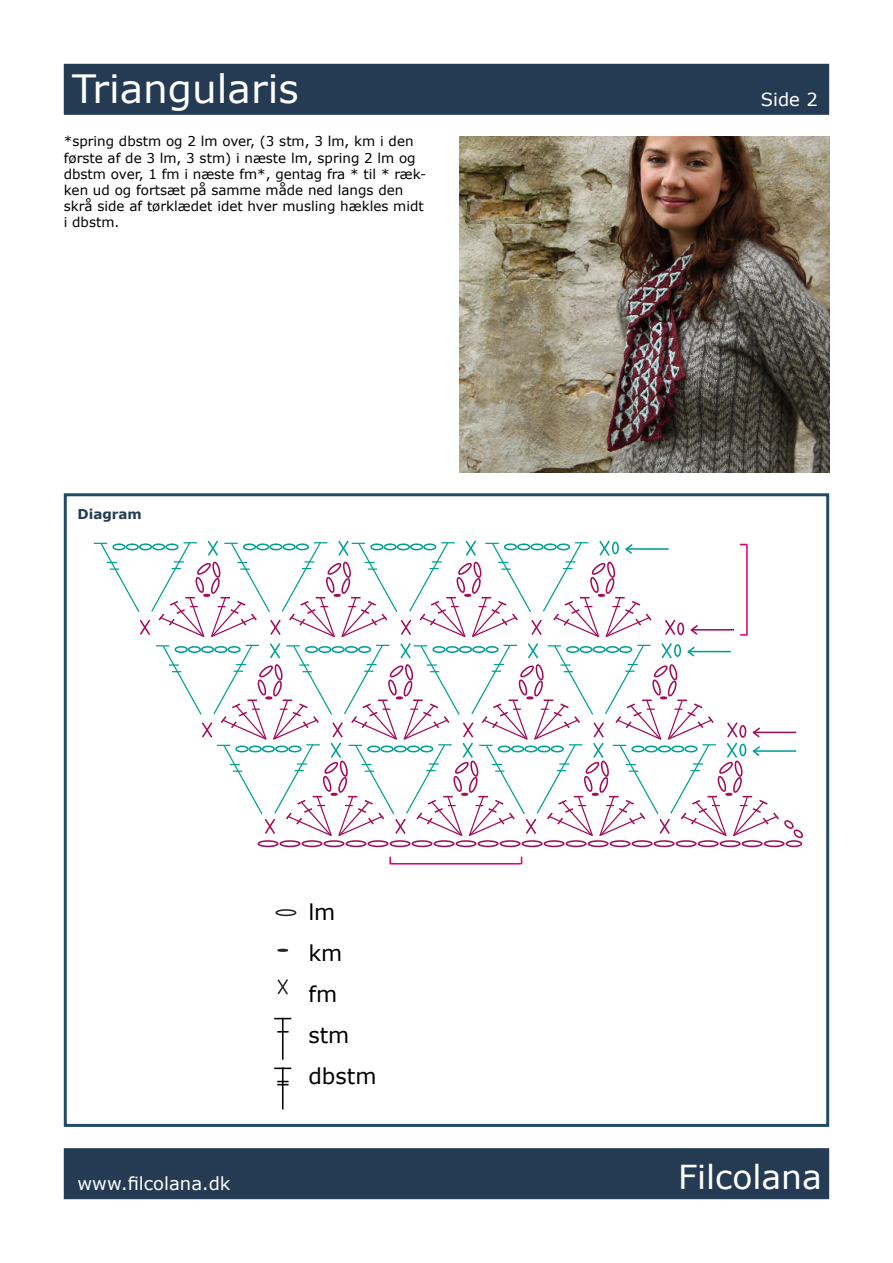
<style>
.page{position:relative;width:893px;height:1263px;background:#fff}
.page>*{position:absolute;margin:0;border:0;box-sizing:border-box;transform-origin:0 0}
.t1{font:39px "Verdana";color:#fff}
.t2{font:33px "Verdana";color:#fff}
.t3{font:21.75px/40.8px "Verdana";color:#000}
.t4{font:18px "Verdana";color:#fff}
.t5{font:13.5px/16.2px "Verdana";color:#000}
.t6{font:700 13.5px "Verdana";color:#243c54}
</style>
<div class="page">
<div style="left:64px;top:64px;width:765px;height:51px;background:#243b53;border:2px solid #243c54"></div>
<div style="left:64px;top:1148px;width:765px;height:51px;background:#243b53;border:2px solid #243c54"></div>
<div style="left:275px;top:909px;width:21px;height:7px;border:2px solid #282423;border-radius:50%"></div>
<svg style="left:277px;top:949px;width:11px;height:3px"></svg>
<svg style="left:278px;top:980px;width:9px;height:15px"></svg>
<div style="left:786px;top:840px;width:16px;height:7px;border:2px solid #a10d59;border-radius:50%"></div>
<div style="left:764px;top:840px;width:21px;height:7px;border:2px solid #a10d59;border-radius:50%"></div>
<div style="left:742px;top:840px;width:21px;height:7px;border:2px solid #a10d59;border-radius:50%"></div>
<div style="left:720px;top:840px;width:21px;height:7px;border:2px solid #a10d59;border-radius:50%"></div>
<div style="left:698px;top:840px;width:21px;height:7px;border:2px solid #a10d59;border-radius:50%"></div>
<div style="left:676px;top:840px;width:21px;height:7px;border:2px solid #a10d59;border-radius:50%"></div>
<div style="left:654px;top:840px;width:21px;height:7px;border:2px solid #a10d59;border-radius:50%"></div>
<div style="left:632px;top:840px;width:21px;height:7px;border:2px solid #a10d59;border-radius:50%"></div>
<div style="left:610px;top:840px;width:21px;height:7px;border:2px solid #a10d59;border-radius:50%"></div>
<div style="left:588px;top:840px;width:21px;height:7px;border:2px solid #a10d59;border-radius:50%"></div>
<div style="left:566px;top:840px;width:21px;height:7px;border:2px solid #a10d59;border-radius:50%"></div>
<div style="left:544px;top:840px;width:21px;height:7px;border:2px solid #a10d59;border-radius:50%"></div>
<div style="left:522px;top:840px;width:21px;height:7px;border:2px solid #a10d59;border-radius:50%"></div>
<div style="left:500px;top:840px;width:21px;height:7px;border:2px solid #a10d59;border-radius:50%"></div>
<div style="left:478px;top:840px;width:20px;height:7px;border:2px solid #a10d59;border-radius:50%"></div>
<div style="left:456px;top:840px;width:20px;height:7px;border:2px solid #a10d59;border-radius:50%"></div>
<div style="left:434px;top:840px;width:20px;height:7px;border:2px solid #a10d59;border-radius:50%"></div>
<div style="left:412px;top:840px;width:20px;height:7px;border:2px solid #a10d59;border-radius:50%"></div>
<div style="left:390px;top:840px;width:20px;height:7px;border:2px solid #a10d59;border-radius:50%"></div>
<div style="left:368px;top:840px;width:20px;height:7px;border:2px solid #a10d59;border-radius:50%"></div>
<div style="left:346px;top:840px;width:20px;height:7px;border:2px solid #a10d59;border-radius:50%"></div>
<div style="left:324px;top:840px;width:20px;height:7px;border:2px solid #a10d59;border-radius:50%"></div>
<div style="left:302px;top:840px;width:20px;height:7px;border:2px solid #a10d59;border-radius:50%"></div>
<div style="left:280px;top:840px;width:20px;height:7px;border:2px solid #a10d59;border-radius:50%"></div>
<div style="left:258px;top:840px;width:20px;height:7px;border:2px solid #a10d59;border-radius:50%"></div>
<hr style="left:390px;top:863px;width:131px;height:1px;background:#e2007a">
<svg style="left:389px;top:857px;width:2px;height:7px"></svg>
<svg style="left:94px;top:540px;width:709px;height:299px"></svg>
<hr style="left:282px;top:1018px;width:2px;height:42px;background:#000">
<svg style="left:274px;top:1018px;width:17px;height:1px"></svg>
<hr style="left:282px;top:1067px;width:2px;height:42px;background:#000">
<svg style="left:274px;top:1067px;width:17px;height:2px"></svg>
<svg style="left:277px;top:1081px;width:12px;height:4px"></svg>
<img style="left:459px;top:136px;width:370px;height:336px">
<div style="left:64px;top:493px;width:765px;height:634px;border:3px solid #214c63"></div>
<h1 class="t1" style="left:72px;top:62px;width:228px">Triangularis</h1>
<p class="t5" style="left:64px;top:133px;width:364px">*spring dbstm og 2 lm over, (3 stm, 3 lm, km i den første af de 3 lm, 3 stm) i næste lm, spring 2 lm og dbstm over, 1 fm i næste fm*, gentag fra * til * ræk&shy;ken ud og fortsæt på samme måde ned langs den skrå side af tørklædet idet hver musling hækles midt i dbstm.</p>
<p class="t6" style="left:78px;top:504px;width:66px">Diagram</p>
<h3 class="t3" style="left:308px;top:892px;width:70px">lm<br>km fm stm dbstm</h3>
<h3 class="t4" style="left:761px;top:87px;width:58px">Side 2</h3>
<h3 class="t4" style="left:78px;top:1171px;width:154px">www.filcolana.dk</h3>
<h2 class="t2" style="left:678px;top:1155px;width:145px">Filcolana</h2>
</div>
